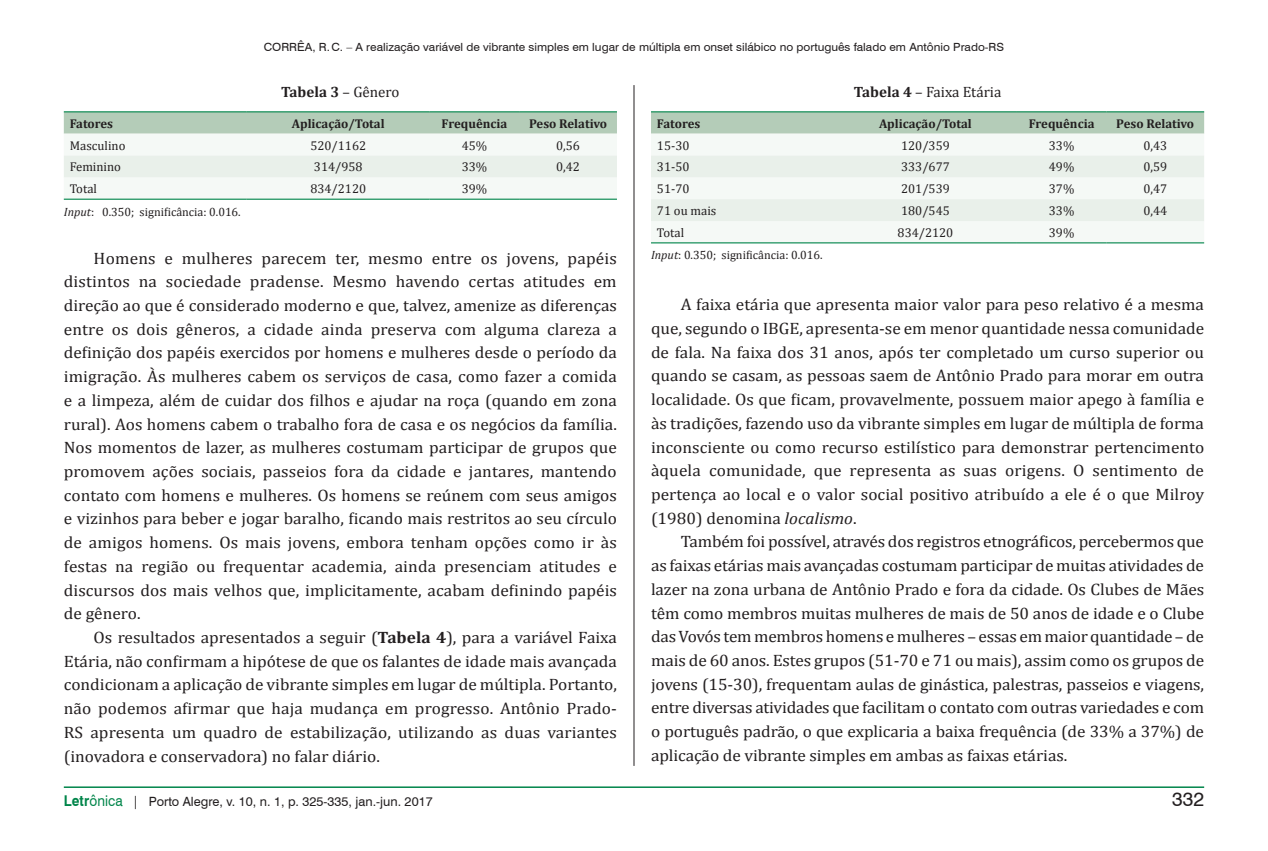
<style>
.page{position:relative;width:1268px;height:851px;background:#fff}
.page>*{position:absolute;margin:0;border:0;box-sizing:border-box;transform-origin:0 0}
.t1{font:19.5px "Swiss 721 BT";color:#231f20}
.t2{font:16.5px/23.7px "Cambria";color:#231f20;text-align:justify;scale:1.05 1}
.t3{font:15px "Cambria";color:#231f20}
.t4{font:700 15px "Cambria";color:#231f20}
.t5{font:12.75px "Cambria";color:#231f20}
.t6{font:700 12.75px "Cambria";color:#231f20}
.t7{font:12.75px "Swiss 721 BT";color:#231f20}
.t8{font:700 12.75px "Cambria";letter-spacing:-.02em;color:#231f20}
.t9{font:12px "Cambria";color:#231f20}
.t10{font:11.25px "Swiss 721 BT";color:#231f20;scale:1.05 1}
.s1{font-weight:400}
.s2{font-weight:700}
.s3{font-style:italic}
.s4{font-weight:700;font-size:14.85px;color:#00854a}
.s5{font-size:14.85px;color:#00854a}
.s6{font-size:13.2px}
</style>
<div class="page">
<hr style="left:64px;top:786px;width:1139px;height:1px;background:#00854a">
<hr style="left:633px;top:85px;width:1px;height:680px;background:#231f20">
<svg style="left:64px;top:112px;width:553px;height:87px"></svg>
<hr style="left:64px;top:111px;width:183px;height:1px;background:#00854a">
<hr style="left:247px;top:111px;width:182px;height:1px;background:#00854a">
<hr style="left:429px;top:111px;width:90px;height:1px;background:#00854a">
<hr style="left:519px;top:111px;width:98px;height:1px;background:#00854a">
<hr style="left:64px;top:199px;width:183px;height:1px;background:#00854a">
<hr style="left:247px;top:199px;width:182px;height:1px;background:#00854a">
<hr style="left:429px;top:199px;width:90px;height:1px;background:#00854a">
<hr style="left:519px;top:199px;width:98px;height:1px;background:#00854a">
<svg style="left:651px;top:112px;width:552px;height:22px;background:#b2cbb7"></svg>
<svg style="left:651px;top:221px;width:552px;height:1px"></svg>
<svg style="left:651px;top:155px;width:552px;height:66px"></svg>
<hr style="left:651px;top:111px;width:182px;height:1px;background:#00854a">
<hr style="left:833px;top:111px;width:183px;height:1px;background:#00854a">
<hr style="left:1016px;top:111px;width:90px;height:1px;background:#00854a">
<hr style="left:1106px;top:111px;width:97px;height:1px;background:#00854a">
<hr style="left:651px;top:242px;width:182px;height:1px;background:#00854a">
<hr style="left:833px;top:242px;width:183px;height:1px;background:#00854a">
<hr style="left:1016px;top:242px;width:90px;height:1px;background:#00854a">
<hr style="left:1106px;top:242px;width:97px;height:1px;background:#00854a">
<p class="t10" style="left:264px;top:40px;width:17px">Corr</p>
<p class="t10" style="left:297px;top:40px;width:674px">êa, R.C. – A realização variável de vibrante simples em lugar de múltipla em onset silábico no português falado em Antônio Prado-RS</p>
<p class="t4" style="left:281px;top:82px;width:120px">Tabela 3 <span class="s1">– Gênero</span></p>
<p class="t3" style="left:853px;top:83px;width:149px"><span class="s2">Tabela 4</span> – Faixa Etária</p>
<p class="t6" style="left:70px;top:116px;width:45px">Fatores</p>
<p class="t6" style="left:292px;top:116px;width:94px">Aplicação/Total</p>
<p class="t6" style="left:441px;top:116px;width:67px">Frequência</p>
<p class="t8" style="left:529px;top:116px;width:79px">Peso Relativo</p>
<p class="t5" style="left:70px;top:138px;width:57px">Masculino</p>
<p class="t5" style="left:310px;top:138px;width:57px">520/1162</p>
<p class="t5" style="left:461px;top:138px;width:27px">45%</p>
<p class="t5" style="left:556px;top:138px;width:25px">0,56</p>
<p class="t5" style="left:70px;top:159px;width:53px">Feminino</p>
<p class="t5" style="left:314px;top:159px;width:50px">314/958</p>
<p class="t5" style="left:461px;top:159px;width:27px">33%</p>
<p class="t5" style="left:556px;top:159px;width:25px">0,42</p>
<p class="t5" style="left:70px;top:181px;width:29px">Total</p>
<p class="t5" style="left:310px;top:181px;width:57px">834/2120</p>
<p class="t5" style="left:461px;top:181px;width:27px">39%</p>
<p class="t9" style="left:64px;top:204px;width:178px"><span class="s3">Input</span>: 0.350; significância: 0.016.</p>
<p class="t2" style="left:64px;top:246px;width:528px;text-indent:30px">Homens e mulheres parecem ter, mesmo entre os jovens, papéis distintos na sociedade pradense. Mesmo havendo certas atitudes em direção ao que é considerado moderno e que, talvez, amenize as diferenças entre os dois gêneros, a cidade ainda preserva com alguma clareza a definição dos papéis exercidos por homens e mulheres desde o período da imigração. Às mulheres cabem os serviços de casa, como fazer a comida e a limpeza, além de cuidar dos filhos e ajudar na roça (quando em zona rural). Aos homens cabem o trabalho fora de casa e os negócios da família.<br>Nos momentos de lazer, as mulheres costumam participar de grupos que promovem ações sociais, passeios fora da cidade e jantares, mantendo contato com homens e mulheres. Os homens se reúnem com seus amigos e vizinhos para beber e jogar baralho, ficando mais restritos ao seu círculo de amigos homens. Os mais jovens, embora tenham opções como ir às festas na região ou frequentar academia, ainda presenciam atitudes e discursos dos mais velhos que, implicitamente, acabam definindo papéis de gênero.</p>
<p class="t2" style="left:64px;top:625px;width:528px;text-indent:30px">Os resultados apresentados a seguir (<span class="s2">Tabela 4</span>), para a variável Faixa Etária, não confirmam a hipótese de que os falantes de idade mais avançada condicionam a aplicação de vibrante simples em lugar de múltipla. Portanto, não podemos afirmar que haja mudança em progresso. Antônio Prado-RS apresenta um quadro de estabilização, utilizando as duas variantes (inovadora e conservadora) no falar diário.</p>
<p class="t6" style="left:657px;top:116px;width:45px">Fatores</p>
<p class="t6" style="left:878px;top:116px;width:94px">Aplicação/Total</p>
<p class="t6" style="left:1028px;top:116px;width:67px">Frequência</p>
<p class="t8" style="left:1115px;top:116px;width:79px">Peso Relativo</p>
<p class="t5" style="left:657px;top:138px;width:34px">15-30</p>
<p class="t5" style="left:901px;top:138px;width:50px">120/359</p>
<p class="t5" style="left:1048px;top:138px;width:27px">33%</p>
<p class="t5" style="left:1143px;top:138px;width:25px">0,43</p>
<p class="t5" style="left:657px;top:159px;width:34px">31-50</p>
<p class="t5" style="left:901px;top:159px;width:50px">333/677</p>
<p class="t5" style="left:1048px;top:159px;width:27px">49%</p>
<p class="t5" style="left:1143px;top:159px;width:25px">0,59</p>
<p class="t5" style="left:657px;top:181px;width:34px">51-70</p>
<p class="t5" style="left:901px;top:181px;width:50px">201/539</p>
<p class="t5" style="left:1048px;top:181px;width:27px">37%</p>
<p class="t5" style="left:1143px;top:181px;width:25px">0,47</p>
<p class="t5" style="left:657px;top:203px;width:61px">71 ou mais</p>
<p class="t5" style="left:901px;top:203px;width:50px">180/545</p>
<p class="t5" style="left:1048px;top:203px;width:27px">33%</p>
<p class="t5" style="left:1143px;top:203px;width:25px">0,44</p>
<p class="t5" style="left:657px;top:225px;width:29px">Total</p>
<p class="t5" style="left:897px;top:225px;width:57px">834/2120</p>
<p class="t5" style="left:1048px;top:225px;width:27px">39%</p>
<p class="t9" style="left:651px;top:248px;width:173px"><span class="s3">Input</span>: 0.350; significância: 0.016.</p>
<p class="t2" style="left:651px;top:293px;width:528px;text-indent:30px">A faixa etária que apresenta maior valor para peso relativo é a mesma que, segundo o IBGE, apresenta-se em menor quantidade nessa comunidade de fala. Na faixa dos 31 anos, após ter completado um curso superior ou quando se casam, as pessoas saem de Antônio Prado para morar em outra localidade. Os que ficam, provavelmente, possuem maior apego à família e às tradições, fazendo uso da vibrante simples em lugar de múltipla de forma inconsciente ou como recurso estilístico para demonstrar pertencimento àquela comunidade, que representa as suas origens. O sentimento de pertença ao local e o valor social positivo atribuído a ele é o que Milroy (1980) denomina <span class="s3">localismo</span>.</p>
<p class="t2" style="left:651px;top:529px;width:528px;text-indent:30px">Também foi possível, através dos registros etnográficos, percebermos que as faixas etárias mais avançadas costumam participar de muitas atividades de lazer na zona urbana de Antônio Prado e fora da cidade. Os Clubes de Mães têm como membros muitas mulheres de mais de 50 anos de idade e o Clube das Vovós tem membros homens e mulheres – essas em maior quantidade – de mais de 60 anos. Estes grupos (51-70 e 71 ou mais), assim como os grupos de jovens (15-30), frequentam aulas de ginástica, palestras, passeios e viagens, entre diversas atividades que facilitam o contato com outras variedades e com o português padrão, o que explicaria a baixa frequência (de 33% a 37%) de aplicação de vibrante simples em ambas as faixas etárias.</p>
<p class="t7" style="left:64px;top:794px;width:370px"><span class="s4">Letr</span><span class="s5">ônica</span> <span class="s6">|</span> Porto Alegre, v. 10, n. 1, p. 325-335, jan.-jun. 2017</p>
<p class="t1" style="left:1171px;top:787px;width:34px">332</p>
</div>
